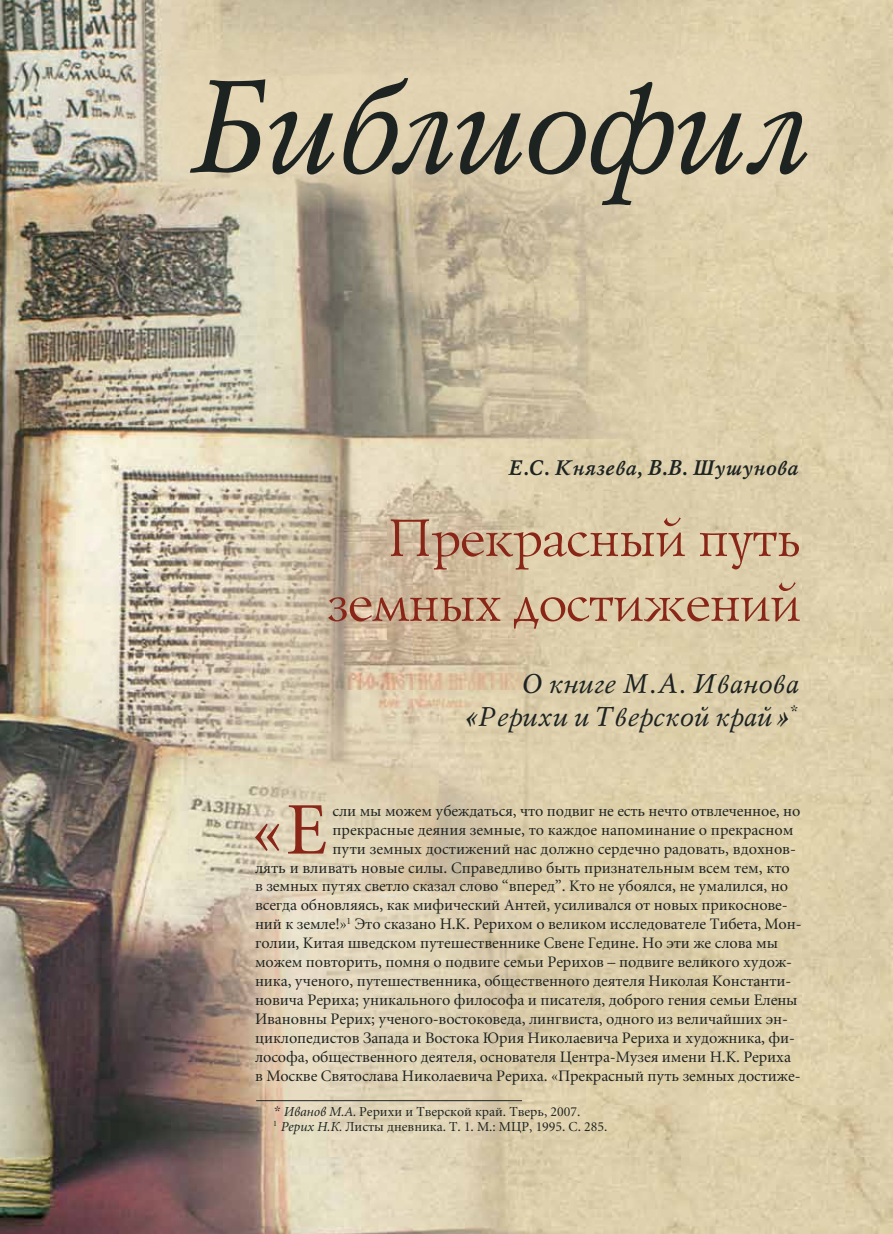
<style>
.page{position:relative;width:893px;height:1234px;background:#fff}
.page>*{position:absolute;margin:0;border:0;box-sizing:border-box;transform-origin:0 0}
.t1{font:italic 132px "Mysl C";letter-spacing:-.02em;color:#1d2321;scale:.96 1}
.t2{font:70.65px "Miniature C";color:#892618}
.t3{font:54px/64.8px "Lazurski C";color:#892618;text-align:right}
.t4{font:italic 27px/33px "Mysl C";color:#1d2321;text-align:right}
.t5{font:italic 700 21px "Mysl C";color:#1d2321}
.t6{font:15.75px "Miniature C";letter-spacing:-.005em;color:#1d2321}
.t7{font:13.5px/14.5px "Miniature C";color:#1d2321}
.s1{font-size:72.9px}
.s2{font-family:"Mysl C";font-style:italic}
.s3{font-style:italic}
</style>
<div class="page">
<img style="left:0;top:0;width:893px;height:1233px">
<svg style="left:139px;top:30px;width:708px;height:182px;background:#dcceae"></svg>
<hr style="left:256px;top:1099px;width:266px;height:1px;background:#1d2321">
<h1 class="t1" style="left:183px;top:58px;width:648px">Библиофил</h1>
<h3 class="t5" style="left:507px;top:456px;width:292px">Е.С. Князева, В.В. Шушунова</h3>
<h3 class="t3" style="left:324px;top:503px;width:475px">Прекрасный путь земных достижений</h3>
<h3 class="t4" style="left:459px;top:668px;width:340px">О книге М.А. Иванова «Рерихи и Тверской край»<sup>*</sup></h3>
<h2 class="t2" style="left:251px;top:795px;width:77px">«<span class="s1">Е</span></h2>
<p class="t6" style="left:333px;top:802px;width:469px">сли мы можем убеждаться, что подвиг не есть нечто отвлеченное, но</p>
<p class="t6" style="left:333px;top:821px;width:462px">прекрасные деяния земные, то каждое напоминание о прекрасном</p>
<p class="t6" style="left:333px;top:840px;width:465px">пути земных достижений нас должно сердечно радовать, вдохнов-</p>
<p class="t6" style="left:255px;top:859px;width:536px">лять и вливать новые силы. Справедливо быть признательным всем тем, кто</p>
<p class="t6" style="left:255px;top:878px;width:535px">в земных путях светло сказал слово “вперед”. Кто не убоялся, не умалился, но</p>
<p class="t6" style="left:255px;top:897px;width:534px">всегда обновляясь, как мифический Антей, усиливался от новых прикоснове-</p>
<p class="t6" style="left:255px;top:916px;width:548px">ний к земле!»<sup>1</sup> Это сказано Н.К. Рерихом о великом исследователе Тибета, Мон-</p>
<p class="t6" style="left:255px;top:935px;width:524px">голии, Китая шведском путешественнике Свене Гедине. Но эти же слова мы</p>
<p class="t6" style="left:255px;top:954px;width:539px">можем повторить, помня о подвиге семьи Рерихов – подвиге великого худож-</p>
<p class="t6" style="left:255px;top:972px;width:538px">ника, ученого, путешественника, общественного деятеля Николая Константи-</p>
<p class="t6" style="left:255px;top:991px;width:544px">новича Рериха; уникального философа и писателя, доброго гения семьи Елены</p>
<p class="t6" style="left:255px;top:1010px;width:534px">Ивановны Рерих; ученого-востоковеда, лингвиста, одного из величайших эн-</p>
<p class="t6" style="left:255px;top:1029px;width:542px">циклопедистов Запада и Востока Юрия Николаевича Рериха и художника, фи-</p>
<p class="t6" style="left:255px;top:1048px;width:538px">лософа, общественного деятеля, основателя Центра-Музея имени Н.К. Рериха</p>
<p class="t6" style="left:255px;top:1067px;width:547px">в Москве Святослава Николаевича Рериха. «Прекрасный путь земных достиже-</p>
<p class="t7" style="left:273px;top:1104px;width:336px"><span class="s2">*</span> <span class="s3">Иванов М.А.</span> Рерихи и Тверской край. Тверь, 2007.<br><sup>1</sup> <span class="s3">Рерих Н.К.</span> Листы дневника. Т. 1. М.: МЦР, 1995. С. 285.</p>
</div>
